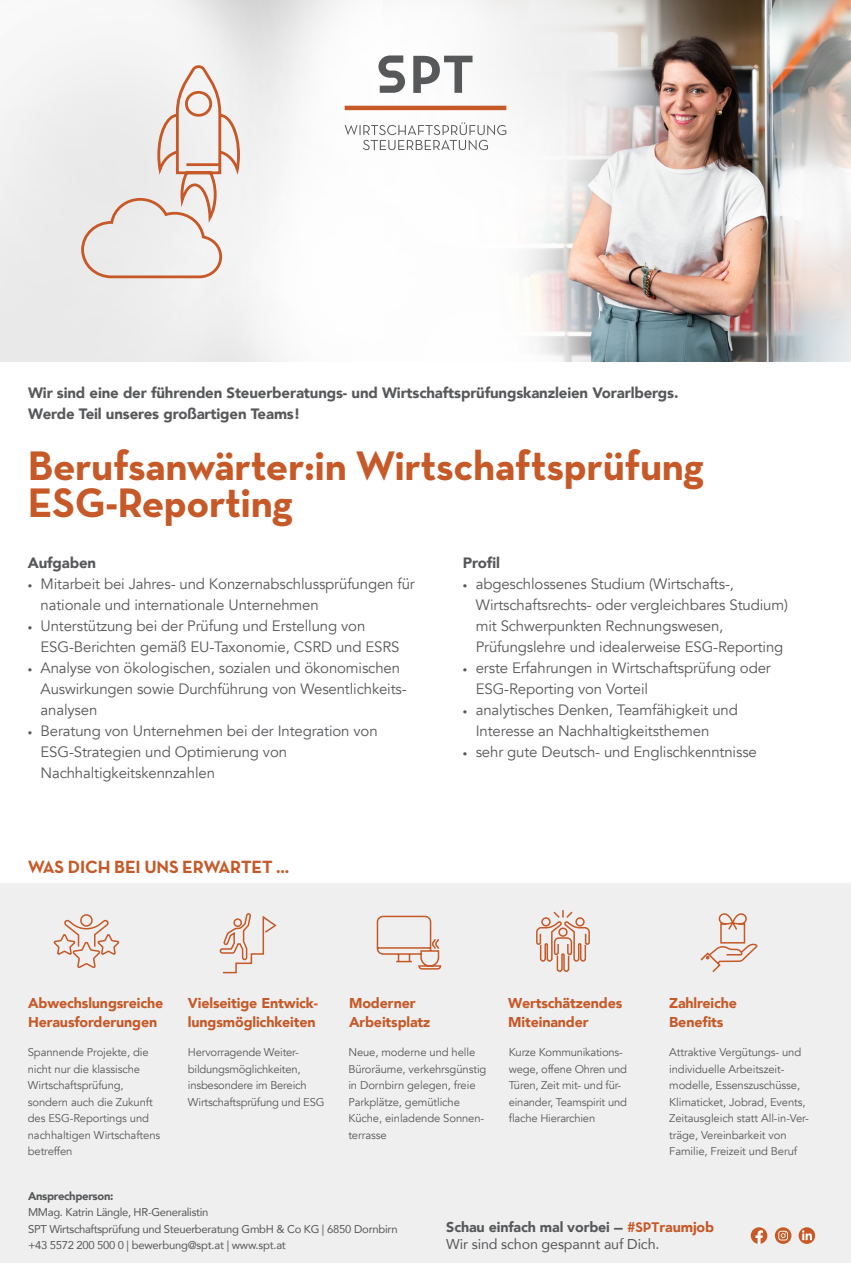
<style>
.page{position:relative;width:851px;height:1263px;background:#fff}
.page>*{position:absolute;margin:0;border:0;box-sizing:border-box;transform-origin:0 0}
.t1{font:700 42px/37.5px "Neutra Text";letter-spacing:-.01em;color:#c65927}
.t2{font:700 18px "Neutra Text";letter-spacing:-.01em;color:#c65927}
.t3{font:15px/21px "Avenir";letter-spacing:-.01em;color:#57585a}
.t4{font:900 15px "Avenir";letter-spacing:-.01em;color:#57585a}
.t5{font:900 14.25px/19.5px "Avenir";letter-spacing:-.01em;color:#c65927}
.t6{font:900 14.25px "Avenir";letter-spacing:-.01em;color:#57585a}
.t7{font:14.25px "Avenir";letter-spacing:-.01em;color:#57585a}
.t8{font:11.25px/16.5px "Avenir";letter-spacing:-.01em;color:#57585a}
.t9{font:11.25px "Avenir";letter-spacing:-.03em;color:#57585a}
.t10{font:900 11.25px "Avenir";letter-spacing:-.03em;color:#57585a}
.s1{font-size:9px}
.s2{font-family:"Neutra Text";font-weight:700}
.s3{color:#c65927}
.s4{font-family:"Neutra Text";font-weight:700;color:#c65927}
</style>
<div class="page">
<img style="left:0;top:0;width:850px;height:361px">
<svg style="left:81px;top:65px;width:159px;height:213px"></svg>
<hr style="left:344px;top:106px;width:162px;height:4px;background:#c65927">
<svg style="left:413px;top:56px;width:59px;height:37px"></svg>
<svg style="left:378px;top:55px;width:27px;height:38px"></svg>
<svg style="left:344px;top:122px;width:162px;height:28px"></svg>
<div style="left:0;top:884px;width:850px;height:379px;background:#efefef"></div>
<svg style="left:774px;top:1227px;width:17px;height:17px"></svg>
<svg style="left:778px;top:1231px;width:9px;height:9px"></svg>
<svg style="left:750px;top:1227px;width:17px;height:17px"></svg>
<svg style="left:798px;top:1227px;width:17px;height:17px"></svg>
<svg style="left:802px;top:1230px;width:9px;height:10px"></svg>
<svg style="left:53px;top:914px;width:67px;height:54px"></svg>
<svg style="left:700px;top:913px;width:58px;height:59px"></svg>
<svg style="left:219px;top:913px;width:58px;height:60px"></svg>
<svg style="left:536px;top:910px;width:54px;height:62px"></svg>
<svg style="left:376px;top:915px;width:65px;height:55px"></svg>
<p class="t4" style="left:28px;top:379px;width:651px">Wir sind eine der führenden Steuerberatungs- und Wirtschaftsprüfungskanzleien Vorarlbergs.</p>
<p class="t4" style="left:28px;top:400px;width:274px">Werde Teil unseres großartigen Teams!</p>
<p class="t1" style="left:28px;top:446px;width:677px">Berufsanwärter:in Wirtschaftsprüfung<br>ESG-Reporting</p>
<p class="t4" style="left:463px;top:550px;width:39px">Profil</p>
<p class="t3" style="left:463px;top:573px;width:272px"><span class="s1">•</span> abgeschlossenes Studium (Wirtschafts-,</p>
<p class="t3" style="left:475px;top:594px;width:313px">Wirtschaftsrechts- oder vergleichbares Studium) mit Schwerpunkten Rechnungswesen,</p>
<p class="t3" style="left:475px;top:636px;width:309px">Prüfungslehre und idealerweise ESG-Reporting</p>
<p class="t3" style="left:475px;top:657px;width:296px;text-indent:-13px"><span class="s1">•</span> erste Erfahrungen in Wirtschaftsprüfung oder<br>ESG-Reporting von Vorteil</p>
<p class="t3" style="left:463px;top:699px;width:276px"><span class="s1">•</span> analytisches Denken, Teamfähigkeit und</p>
<p class="t3" style="left:475px;top:720px;width:235px">Interesse an Nachhaltigkeitsthemen</p>
<p class="t3" style="left:463px;top:741px;width:295px"><span class="s1">•</span> sehr gute Deutsch- und Englischkenntnisse</p>
<p class="t4" style="left:28px;top:550px;width:70px">Aufgaben</p>
<p class="t3" style="left:41px;top:573px;width:376px;text-indent:-13px"><span class="s1">•</span> Mitarbeit bei Jahres- und Konzernabschlussprüfungen für nationale und internationale Unternehmen</p>
<p class="t3" style="left:28px;top:615px;width:339px"><span class="s1">•</span> Unterstützung bei der Prüfung und Erstellung von</p>
<p class="t3" style="left:41px;top:636px;width:360px">ESG-Berichten gemäß EU-Taxonomie, CSRD und ESRS</p>
<p class="t3" style="left:41px;top:657px;width:367px;text-indent:-13px"><span class="s1">•</span> Analyse von ökologischen, sozialen und ökonomischen<br>Auswirkungen sowie Durchführung von Wesentlichkeits&shy;analysen</p>
<p class="t3" style="left:41px;top:720px;width:338px;text-indent:-13px"><span class="s1">•</span> Beratung von Unternehmen bei der Integration von<br>ESG-Strategien und Optimierung von</p>
<p class="t3" style="left:41px;top:762px;width:176px">Nachhaltigkeitskennzahlen</p>
<p class="t2" style="left:28px;top:856px;width:263px">WAS DICH BEI UNS ERWARTET ...</p>
<p class="t5" style="left:28px;top:993px;width:137px">Abwechslungsreiche</p>
<p class="t5" style="left:28px;top:1012px;width:131px">Herausforderungen</p>
<p class="t5" style="left:188px;top:993px;width:131px">Vielseitige Entwick&shy;lungsmöglichkeiten</p>
<p class="t5" style="left:349px;top:993px;width:68px">Moderner</p>
<p class="t5" style="left:349px;top:1012px;width:83px">Arbeitsplatz</p>
<p class="t5" style="left:508px;top:993px;width:116px">Wertschätzendes<br>Miteinander</p>
<p class="t5" style="left:669px;top:993px;width:69px">Zahlreiche</p>
<p class="t5" style="left:669px;top:1012px;width:56px">Benefits</p>
<p class="t8" style="left:28px;top:1044px;width:134px">Spannende Projekte, die nicht nur die klassische<br>Wirtschaftsprüfung, sondern auch die Zukunft des ESG-Reportings und nachhaltigen Wirtschaftens betreffen</p>
<p class="t8" style="left:188px;top:1044px;width:138px">Hervorragende Weiter&shy;bildungsmöglichkeiten, insbesondere im Bereich<br>Wirtschaftsprüfung und ESG</p>
<p class="t8" style="left:348px;top:1044px;width:140px">Neue, moderne und helle<br>Büroräume, verkehrsgünstig in Dornbirn gelegen, freie<br>Parkplätze, gemütliche<br>Küche, einladende Sonnen&shy;terrasse</p>
<p class="t8" style="left:508px;top:1044px;width:116px">Kurze Kommunikations-</p>
<p class="t8" style="left:508px;top:1061px;width:120px">wege, offene Ohren und<br>Türen, Zeit mit- und für-</p>
<p class="t8" style="left:508px;top:1094px;width:120px">einander, Teamspirit und flache Hierarchien</p>
<p class="t8" style="left:669px;top:1044px;width:141px">Attraktive Vergütungs- und individuelle Arbeitszeit&shy;modelle, Essenszuschüsse,<br>Klimaticket, Jobrad, Events,<br>Zeitausgleich statt All-in-Ver&shy;träge, Vereinbarkeit von<br>Familie, Freizeit und Beruf</p>
<p class="t10" style="left:28px;top:1186px;width:87px">Ansprechperson:</p>
<p class="t9" style="left:28px;top:1203px;width:182px">MMag. Katrin Längle, HR-Generalistin</p>
<p class="t9" style="left:28px;top:1220px;width:371px">SPT Wirtschaftsprüfung und Steuerberatung GmbH &amp; Co KG | 6850 Dornbirn</p>
<p class="t9" style="left:28px;top:1236px;width:259px">+43 5572 200 500 0 | bewerbung@spt.at | www.spt.at</p>
<p class="t6" style="left:446px;top:1215px;width:269px">Schau einfach mal vorbei <span class="s2">—</span> <span class="s3">#</span><span class="s4">SPT</span><span class="s3">raumjob</span></p>
<p class="t7" style="left:446px;top:1232px;width:214px">Wir sind schon gespannt auf Dich.</p>
</div>
